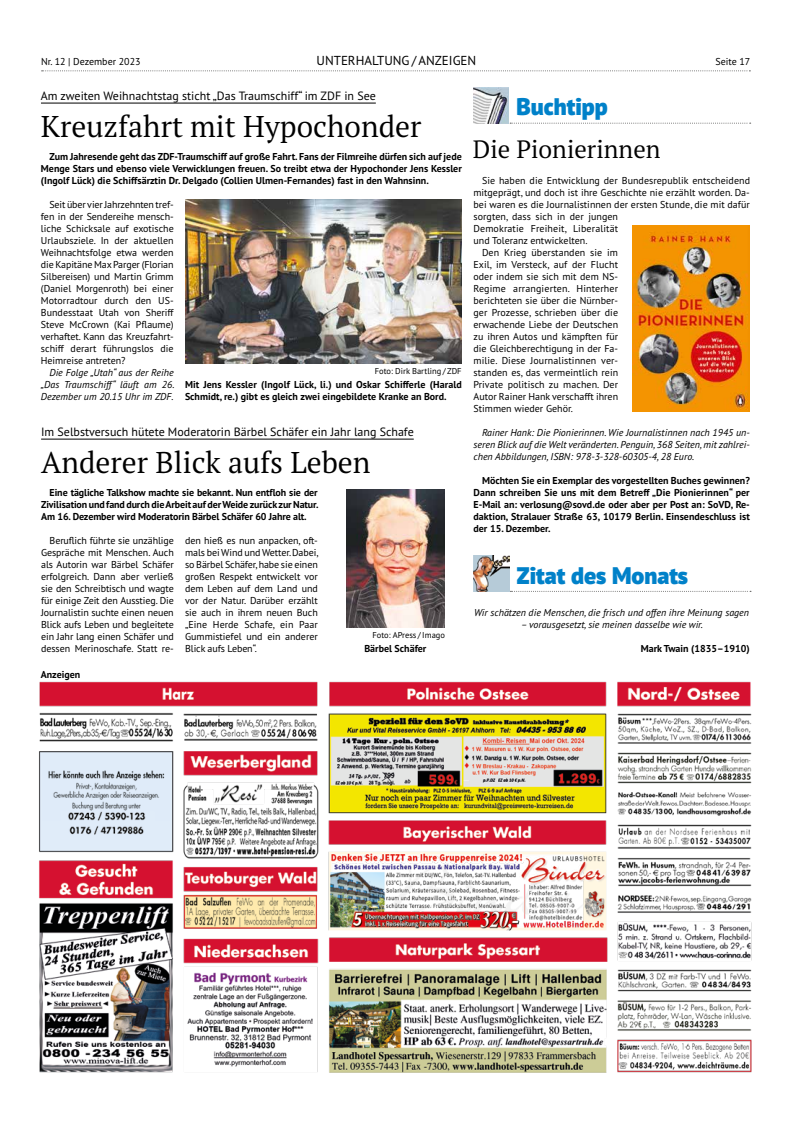
<style>
.page{position:relative;width:791px;height:1134px;background:#fff}
.page>*{position:absolute;margin:0;border:0;box-sizing:border-box;transform-origin:0 0}
.t1{font:30px "PT Serif Pro";color:#000}
.t2{font:25px "PT Serif Pro";color:#000}
.t3{font:900 24px "PT Sans Pro";color:#0081c9}
.t4{font:13px "PT Sans Pro";color:#000}
.t5{font:12px "PT Sans Pro";color:#000}
.t6{font:10px/12px "PT Sans Pro";color:#000;text-align:justify}
.t7{font:700 10px/12px "PT Sans Pro";color:#000;text-align:justify}
.t8{font:italic 10px/12px "PT Sans Pro";color:#000;text-align:justify}
.t9{font:8.5px "PT Sans Pro";color:#000}
</style>
<div class="page">
<img style="left:473px;top:88px;width:36px;height:36px">
<img style="left:473px;top:556px;width:36px;height:36px">
<svg style="left:510px;top:123px;width:241px;height:1px"></svg>
<svg style="left:510px;top:591px;width:241px;height:1px"></svg>
<img style="left:632px;top:225px;width:118px;height:186px">
<img style="left:39px;top:681px;width:713px;height:392px">
<hr style="left:41px;top:103px;width:335px;height:1px;background:#000">
<img style="left:185px;top:200px;width:277px;height:163px">
<hr style="left:41px;top:439px;width:373px;height:1px;background:#000">
<img style="left:346px;top:489px;width:99px;height:138px">
<svg style="left:42px;top:70px;width:708px;height:1px"></svg>
<p class="t6" style="left:41px;top:55px;width:101px">Nr. 12 | Dezember 2023</p>
<h3 class="t4" style="left:317px;top:52px;width:161px">UNTERHALTUNG / ANZEIGEN</h3>
<p class="t6" style="left:715px;top:55px;width:36px">Seite 17</p>
<p class="t5" style="left:41px;top:88px;width:336px">Am zweiten Weihnachtstag sticht „Das Traumschiff“ im ZDF in See</p>
<h1 class="t1" style="left:41px;top:107px;width:382px">Kreuzfahrt mit Hypochonder</h1>
<p class="t7" style="left:41px;top:150px;width:422px;text-indent:8px">Zum Jahresende geht das ZDF-Traumschiff auf große Fahrt. Fans der Filmreihe dürfen sich auf jede Menge Stars und ebenso viele Verwicklungen freuen. So treibt etwa der Hypochonder Jens Kessler (Ingolf Lück) die Schiffsärztin Dr. Delgado (Collien Ulmen-Fernandes) fast in den Wahnsinn.</p>
<p class="t6" style="left:41px;top:198px;width:134px;text-indent:9px">Seit über vier Jahrzehnten tref&shy;fen in der Sendereihe mensch&shy;liche Schicksale auf exotische Urlaubsziele. In der aktuellen Weihnachtsfolge etwa werden die Kapitäne Max Parger (Florian Silbereisen) und Martin Grimm (Daniel Morgenroth) bei einer Motorradtour durch den US-Bundesstaat Utah von Sheriff Steve McCrown (Kai Pflaume) verhaftet. Kann das Kreuzfahrt&shy;schiff derart führungslos die Heimreise antreten?</p>
<p class="t8" style="left:41px;top:366px;width:135px;text-indent:8px">Die Folge „Utah“ aus der Reihe „Das Traumschiff“ läuft am 26.<br>Dezember um 20.15 Uhr im ZDF.</p>
<p class="t9" style="left:375px;top:365px;width:88px">Foto: Dirk Bartling / ZDF</p>
<p class="t7" style="left:185px;top:378px;width:278px">Mit Jens Kessler (Ingolf Lück, li.) und Oskar Schifferle (Harald<br>Schmidt, re.) gibt es gleich zwei eingebildete Kranke an Bord.</p>
<p class="t5" style="left:41px;top:424px;width:374px">Im Selbstversuch hütete Moderatorin Bärbel Schäfer ein Jahr lang Schafe</p>
<h1 class="t1" style="left:41px;top:443px;width:331px">Anderer Blick aufs Leben</h1>
<p class="t7" style="left:41px;top:486px;width:279px;text-indent:8px">Eine tägliche Talkshow machte sie bekannt. Nun entfloh sie der Zivilisation und fand durch die Arbeit auf der Weide zurück zur Natur.<br>Am 16. Dezember wird Moderatorin Bärbel Schäfer 60 Jahre alt.</p>
<p class="t6" style="left:41px;top:534px;width:134px;text-indent:8px">Beruflich führte sie unzählige Gespräche mit Menschen. Auch als Autorin war Bärbel Schäfer erfolgreich. Dann aber verließ sie den Schreibtisch und wagte für einige Zeit den Ausstieg. Die Journalistin suchte einen neuen Blick aufs Leben und begleitete ein Jahr lang einen Schäfer und dessen Merinoschafe. Statt re-</p>
<p class="t6" style="left:185px;top:534px;width:135px">den hieß es nun anpacken, oft&shy;mals bei Wind und Wetter. Dabei, so Bärbel Schäfer, habe sie einen großen Respekt entwickelt vor dem Leben auf dem Land und vor der Natur. Darüber erzählt sie auch in ihrem neuen Buch „Eine Herde Schafe, ein Paar Gummistiefel und ein anderer Blick aufs Leben“.</p>
<p class="t9" style="left:372px;top:629px;width:74px">Foto: APress / Imago</p>
<p class="t7" style="left:364px;top:642px;width:64px">Bärbel Schäfer</p>
<p class="t7" style="left:41px;top:668px;width:41px">Anzeigen</p>
<h3 class="t3" style="left:517px;top:91px;width:93px">Buchtipp</h3>
<h2 class="t2" style="left:473px;top:133px;width:189px">Die Pionierinnen</h2>
<p class="t6" style="left:482px;top:174px;width:270px">Sie haben die Entwicklung der Bundesrepublik entscheidend</p>
<p class="t6" style="left:473px;top:186px;width:278px">mitgeprägt, und doch ist ihre Geschichte nie erzählt worden. Da-</p>
<p class="t6" style="left:473px;top:198px;width:278px">bei waren es die Journalistinnen der ersten Stunde, die mit dafür</p>
<p class="t6" style="left:473px;top:210px;width:146px">sorgten, dass sich in der jungen</p>
<p class="t6" style="left:473px;top:222px;width:146px">Demokratie Freiheit, Liberalität</p>
<p class="t6" style="left:473px;top:234px;width:116px">und Toleranz entwickelten.</p>
<p class="t6" style="left:482px;top:246px;width:138px">Den Krieg überstanden sie im</p>
<p class="t6" style="left:473px;top:258px;width:146px">Exil, im Versteck, auf der Flucht</p>
<p class="t6" style="left:473px;top:270px;width:146px">oder indem sie sich mit dem NS-</p>
<p class="t6" style="left:473px;top:282px;width:146px">Regime arrangierten. Hinterher</p>
<p class="t6" style="left:473px;top:294px;width:146px">berichteten sie über die Nürnber-</p>
<p class="t6" style="left:473px;top:306px;width:146px">ger Prozesse, schrieben über die</p>
<p class="t6" style="left:473px;top:318px;width:146px">erwachende Liebe der Deutschen</p>
<p class="t6" style="left:473px;top:330px;width:146px">zu ihren Autos und kämpften für</p>
<p class="t6" style="left:473px;top:342px;width:146px">die Gleichberechtigung in der Fa-</p>
<p class="t6" style="left:473px;top:354px;width:146px">milie. Diese Journalistinnen ver-</p>
<p class="t6" style="left:473px;top:366px;width:146px">standen es, das vermeintlich rein</p>
<p class="t6" style="left:473px;top:378px;width:146px">Private politisch zu machen. Der</p>
<p class="t6" style="left:473px;top:390px;width:146px">Autor Rainer Hank verschafft ihren</p>
<p class="t6" style="left:473px;top:402px;width:101px">Stimmen wieder Gehör.</p>
<p class="t8" style="left:473px;top:426px;width:278px;text-indent:8px">Rainer Hank: Die Pionierinnen. Wie Journalistinnen nach 1945 un&shy;seren Blick auf die Welt veränderten. Penguin, 368 Seiten, mit zahlrei&shy;chen Abbildungen, ISBN: 978-3-328-60305-4, 28 Euro.</p>
<p class="t7" style="left:473px;top:474px;width:278px;text-indent:8px">Möchten Sie ein Exemplar des vorgestellten Buches gewinnen?<br>Dann schreiben Sie uns mit dem Betreff „Die Pionierinnen“ per E-Mail an: verlosung@sovd.de oder aber per Post an: SoVD, Re&shy;daktion, Stralauer Straße 63, 10179 Berlin. Einsendeschluss ist der 15. Dezember.</p>
<h3 class="t3" style="left:517px;top:559px;width:173px">Zitat des Monats</h3>
<p class="t8" style="left:474px;top:606px;width:276px">Wir schätzen die Menschen, die frisch und offen ihre Meinung sagen</p>
<p class="t8" style="left:521px;top:618px;width:183px">– vorausgesetzt, sie meinen dasselbe wie wir.</p>
<p class="t7" style="left:641px;top:642px;width:110px">Mark Twain (1835–1910)</p>
</div>
